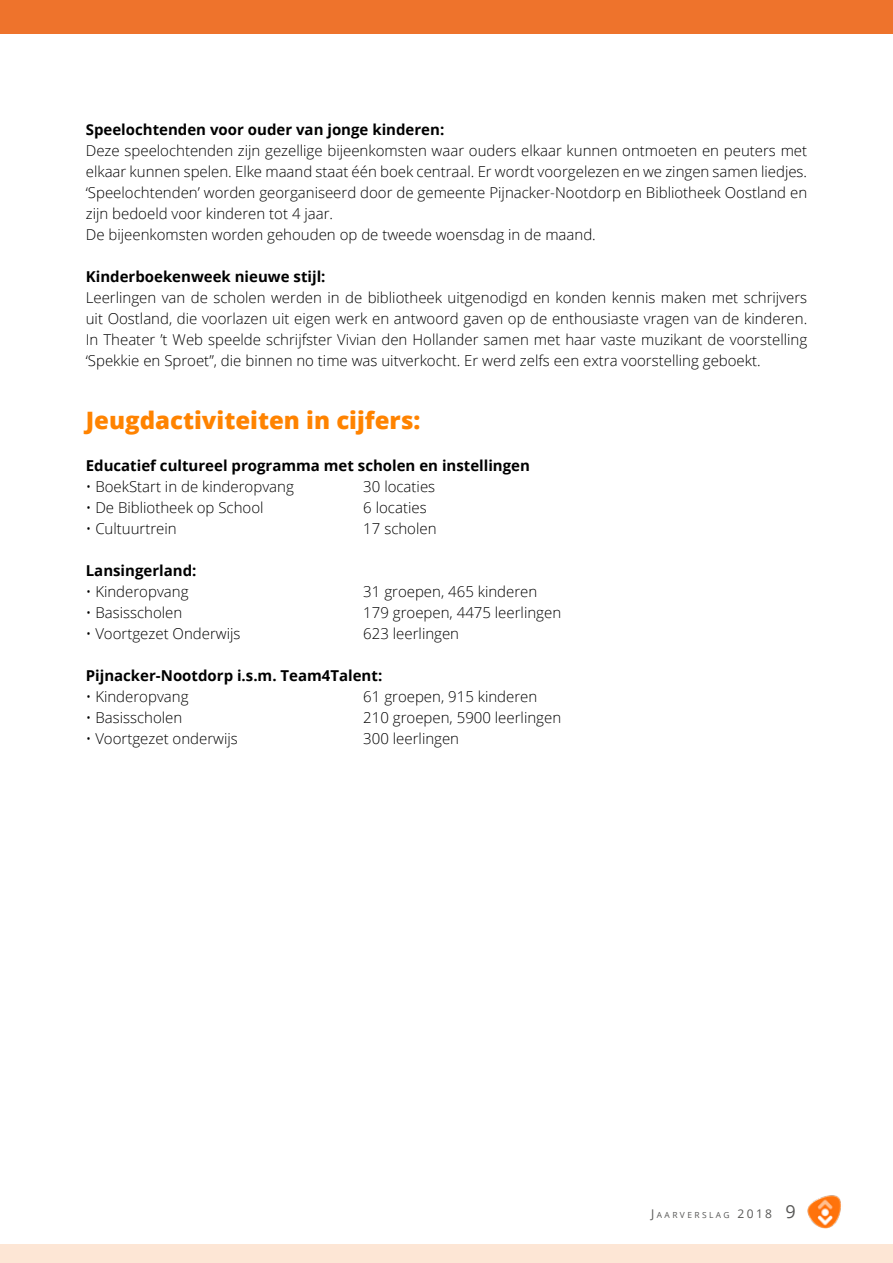
<style>
.page{position:relative;width:893px;height:1263px;background:#fff}
.page>*{position:absolute;margin:0;border:0;box-sizing:border-box;transform-origin:0 0}
.t1{font:800 24px "Open Sans";color:#ff8300}
.t2{font:300 15px/21px "Open Sans";color:#000}
.t3{font:700 15px "Open Sans";color:#000}
.t4{font:8.4px "Open Sans";letter-spacing:.285em;color:#575756}
.s1{font-size:12px}
.s2{font-size:18px}
</style>
<div class="page">
<div style="left:0;top:0;width:893px;height:34px;background:#ee732c"></div>
<div style="left:0;top:1244px;width:893px;height:19px;background:#fde6d5"></div>
<img style="left:807px;top:1195px;width:34px;height:33px">
<p class="t3" style="left:86px;top:118px;width:360px">Speelochtenden voor ouder van jonge kinderen:</p>
<p class="t2" style="left:86px;top:139px;width:723px">Deze speelochtenden zijn gezellige bijeenkomsten waar ouders elkaar kunnen ontmoeten en peuters met elkaar kunnen spelen. Elke maand staat één boek centraal. Er wordt voorgelezen en we zingen samen liedjes. ‘Speelochtenden’ worden georganiseerd door de gemeente Pijnacker-Nootdorp en Bibliotheek Oostland en zijn bedoeld voor kinderen tot 4 jaar.<br>De bijeenkomsten worden gehouden op de tweede woensdag in de maand.</p>
<p class="t3" style="left:86px;top:265px;width:241px">Kinderboekenweek nieuwe stijl:</p>
<p class="t2" style="left:86px;top:286px;width:723px;text-align:justify">Leerlingen van de scholen werden in de bibliotheek uitgenodigd en konden kennis maken met schrijvers uit Oostland, die voorlazen uit eigen werk en antwoord gaven op de enthousiaste vragen van de kinderen.<br>In Theater ’t Web speelde schrijfster Vivian den Hollander samen met haar vaste muzikant de voorstelling ‘Spekkie en Sproet”, die binnen no time was uitverkocht. Er werd zelfs een extra voorstelling geboekt.</p>
<h1 class="t1" style="left:86px;top:402px;width:336px">Jeugdactiviteiten in cijfers:</h1>
<p class="t3" style="left:86px;top:454px;width:446px">Educatief cultureel programma met scholen en instellingen</p>
<p class="t2" style="left:86px;top:475px;width:210px">• BoekStart in de kinderopvang</p>
<p class="t2" style="left:363px;top:475px;width:73px">30 locaties</p>
<p class="t2" style="left:86px;top:496px;width:179px">• De Bibliotheek op School</p>
<p class="t2" style="left:363px;top:496px;width:65px">6 locaties</p>
<p class="t2" style="left:86px;top:517px;width:92px">• Cultuurtrein</p>
<p class="t2" style="left:363px;top:517px;width:75px">17 scholen</p>
<p class="t3" style="left:86px;top:559px;width:112px">Lansingerland:</p>
<p class="t2" style="left:86px;top:580px;width:104px">• Kinderopvang</p>
<p class="t2" style="left:363px;top:580px;width:176px">31 groepen, 465 kinderen</p>
<p class="t2" style="left:86px;top:601px;width:98px">• Basisscholen</p>
<p class="t2" style="left:363px;top:601px;width:199px">179 groepen, 4475 leerlingen</p>
<p class="t2" style="left:86px;top:622px;width:156px">• Voortgezet Onderwijs</p>
<p class="t2" style="left:363px;top:622px;width:97px">623 leerlingen</p>
<p class="t3" style="left:86px;top:664px;width:298px">Pijnacker-Nootdorp i.s.m. Team4Talent:</p>
<p class="t2" style="left:86px;top:685px;width:104px">• Kinderopvang</p>
<p class="t2" style="left:363px;top:685px;width:176px">61 groepen, 915 kinderen</p>
<p class="t2" style="left:86px;top:706px;width:98px">• Basisscholen</p>
<p class="t2" style="left:363px;top:706px;width:199px">210 groepen, 5900 leerlingen</p>
<p class="t2" style="left:86px;top:727px;width:154px">• Voortgezet onderwijs</p>
<p class="t2" style="left:363px;top:727px;width:97px">300 leerlingen</p>
<p class="t4" style="left:651px;top:1209px;width:146px"><span class="s1">J</span>AARVERSLAG <span class="s1">2018</span> <span class="s2">9</span></p>
</div>
